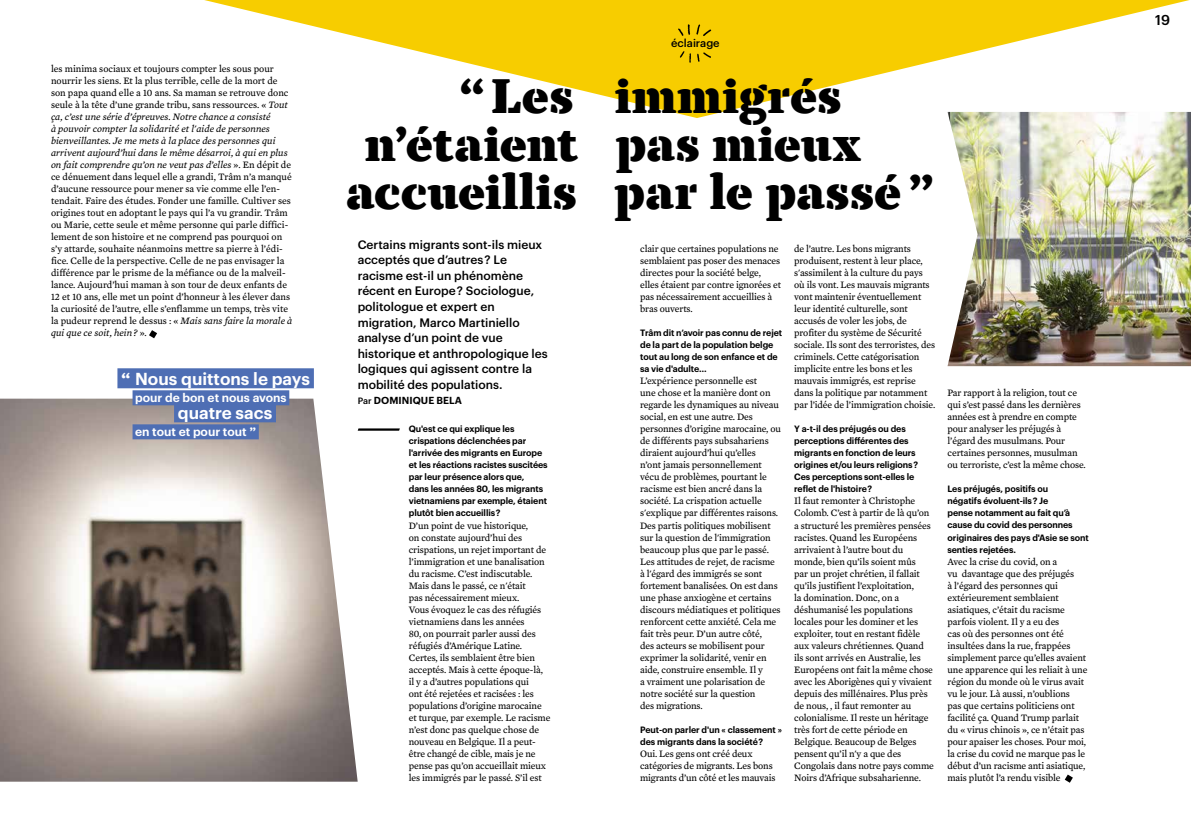
<style>
.page{position:relative;width:1191px;height:820px;background:#fff}
.page>*{position:absolute;margin:0;border:0;box-sizing:border-box;transform-origin:0 0}
.t1{font:900 48px "TT Tricks Stencil";letter-spacing:-.01em;color:#000}
.t2{font:600 17px "Graphik";color:#fff}
.t3{font:500 14px "Graphik";color:#000}
.t4{font:500 12px/15.5px "Graphik";color:#000}
.t5{font:600 12px "Graphik";color:#fff}
.t6{font:500 11px "Graphik";color:#000}
.t7{font:10px/12px "Mercury Text G3";letter-spacing:-.01em;color:#000}
.t8{font:600 10px "Graphik";letter-spacing:.005em;color:#000}
.t9{font:600 9px/12px "Graphik";letter-spacing:-.01em;color:#000}
.s1{font-style:italic}
.s2{font-family:"TT Tricks Stencil";font-weight:900}
.s3{font-weight:500;font-size:9px}
</style>
<div class="page">
<svg style="left:149px;top:330px;width:8px;height:8px"></svg>
<img style="left:0;top:398px;width:358px;height:383px">
<svg style="left:204px;top:0;width:985px;height:118px"></svg>
<svg style="left:1064px;top:774px;width:9px;height:8px"></svg>
<img style="left:947px;top:112px;width:244px;height:254px">
<svg style="left:358px;top:428px;width:42px;height:2px"></svg>
<img style="left:666px;top:20px;width:64px;height:19px">
<img style="left:666px;top:48px;width:64px;height:20px">
<div style="left:117px;top:368px;width:197px;height:20px;background:#4e6eb4"></div>
<div style="left:133px;top:390px;width:156px;height:15px;background:#4e6eb4"></div>
<div style="left:174px;top:402px;width:102px;height:20px;background:#4e6eb4"></div>
<div style="left:133px;top:424px;width:126px;height:15px;background:#4e6eb4"></div>
<p class="t7" style="left:51px;top:63px;width:243px">les minima sociaux et toujours compter les sous pour nourrir les siens. Et la plus terrible, celle de la mort de son papa quand elle a 10 ans. Sa maman se retrouve donc seule à la tête d’une grande tribu, sans ressources. « <span class="s1">Tout ça, c’est une série d’épreuves. Notre chance a consisté<br>à pouvoir compter la solidarité et l'aide de personnes bienveillantes. Je me mets à la place des personnes qui arrivent aujourd’hui dans le même désarroi, à qui en plus on fait comprendre qu’on ne veut pas d’elles</span> ». En dépit de ce dénuement dans lequel elle a grandi, Trâm n’a manqué d’aucune ressource pour mener sa vie comme elle l’en&shy;tendait. Faire des études. Fonder une famille. Cultiver ses origines tout en adoptant le pays qui l’a vu grandir. Trâm ou Marie, cette seule et même personne qui parle diffici&shy;lement de son histoire et ne comprend pas pourquoi on s’y attarde, souhaite néanmoins mettre sa pierre à l’édi&shy;fice. Celle de la perspective. Celle de ne pas envisager la différence par le prisme de la méfiance ou de la malveil&shy;lance. Aujourd’hui maman à son tour de deux enfants de 12 et 10 ans, elle met un point d’honneur à les élever dans la curiosité de l’autre, elle s’enflamme un temps, très vite la pudeur reprend le dessus : « <span class="s1">Mais sans faire la morale à qui que ce soit, hein?</span> ».</p>
<h2 class="t2" style="left:121px;top:365px;width:190px"><span class="s2">“</span> Nous quittons le pays</h2>
<p class="t5" style="left:135px;top:388px;width:153px">pour de bon et nous avons</p>
<h2 class="t2" style="left:178px;top:399px;width:96px">quatre sacs</h2>
<p class="t5" style="left:135px;top:422px;width:122px">en tout et pour tout <span class="s2">”</span></p>
<p class="t6" style="left:671px;top:35px;width:50px">éclairage</p>
<h1 class="t1" style="left:459px;top:67px;width:384px">“Les immigrés</h1>
<h1 class="t1" style="left:365px;top:115px;width:497px">n’étaient pas mieux</h1>
<h1 class="t1" style="left:346px;top:163px;width:590px">accueillis par le passé”</h1>
<p class="t4" style="left:358px;top:236px;width:192px">Certains migrants sont-ils mieux acceptés que d’autres ? Le racisme est-il un phénomène récent en Europe ? Sociologue, politologue et expert en migration, Marco Martiniello analyse d’un point de vue historique et anthropologique les logiques qui agissent contre la mobilité des populations.</p>
<p class="t8" style="left:358px;top:392px;width:106px"><span class="s3">Par</span> DOMINIQUE BELA</p>
<p class="t9" style="left:409px;top:422px;width:140px">Qu'est ce qui explique les crispations déclenchées par l'arrivée des migrants en Europe et les réactions racistes suscitées par leur présence alors que,<br>dans les années 80, les migrants vietnamiens par exemple, étaient plutôt bien accueillis ?</p>
<p class="t7" style="left:409px;top:519px;width:143px">D’un point de vue historique,<br>on constate aujourd’hui des crispations, un rejet important de l’immigration et une banalisation du racisme. C’est indiscutable.<br>Mais dans le passé, ce n'était<br>pas nécessairement mieux.<br>Vous évoquez le cas des réfugiés vietnamiens dans les années<br>80, on pourrait parler aussi des réfugiés d’Amérique Latine.<br>Certes, ils semblaient être bien acceptés. Mais à cette époque-là, il y a d’autres populations qui<br>ont été rejetées et racisées : les populations d’origine marocaine et turque, par exemple. Le racisme n’est donc pas quelque chose de nouveau en Belgique. Il a peut&shy;être changé de cible, mais je ne pense pas qu’on accueillait mieux les immigrés par le passé. S’il est</p>
<p class="t7" style="left:640px;top:243px;width:142px">clair que certaines populations ne semblaient pas poser des menaces directes pour la société belge, elles étaient par contre ignorées et pas nécessairement accueillies à bras ouverts.</p>
<p class="t9" style="left:640px;top:326px;width:143px">Trâm dit n’avoir pas connu de rejet de la part de la population belge tout au long de son enfance et de sa vie d'adulte…</p>
<p class="t7" style="left:640px;top:375px;width:142px">L’expérience personnelle est<br>une chose et la manière dont on regarde les dynamiques au niveau social, en est une autre. Des personnes d’origine marocaine, ou de différents pays subsahariens diraient aujourd’hui qu’elles<br>n’ont jamais personnellement vécu de problèmes, pourtant le racisme est bien ancré dans la société. La crispation actuelle s'explique par différentes raisons.<br>Des partis politiques mobilisent sur la question de l'immigration beaucoup plus que par le passé.<br>Les attitudes de rejet, de racisme à l'égard des immigrés se sont fortement banalisées. On est dans une phase anxiogène et certains discours médiatiques et politiques renforcent cette anxiété. Cela me fait très peur. D’un autre côté,<br>des acteurs se mobilisent pour exprimer la solidarité, venir en aide, construire ensemble. Il y<br>a vraiment une polarisation de notre société sur la question<br>des migrations.</p>
<p class="t9" style="left:640px;top:722px;width:143px">Peut-on parler d'un « classement » des migrants dans la société ?</p>
<p class="t7" style="left:640px;top:747px;width:137px">Oui. Les gens ont créé deux catégories de migrants. Les bons migrants d’un côté et les mauvais</p>
<p class="t7" style="left:794px;top:243px;width:143px">de l’autre. Les bons migrants produisent, restent à leur place, s'assimilent à la culture du pays où ils vont. Les mauvais migrants vont maintenir éventuellement leur identité culturelle, sont accusés de voler les jobs, de profiter du système de Sécurité sociale. Ils sont des terroristes, des criminels. Cette catégorisation implicite entre les bons et les mauvais immigrés, est reprise dans la politique par notamment par l’idée de l’immigration choisie.</p>
<p class="t9" style="left:794px;top:422px;width:125px">Y a-t-il des préjugés ou des perceptions différentes des migrants en fonction de leurs origines et/ou leurs religions ?<br>Ces perceptions sont-elles le reflet de l'histoire ?</p>
<p class="t7" style="left:794px;top:495px;width:141px">Il faut remonter à Christophe<br>Colomb. C’est à partir de là qu’on a structuré les premières pensées racistes. Quand les Européens arrivaient à l’autre bout du monde, bien qu’ils soient mûs<br>par un projet chrétien, il fallait qu’ils justifient l’exploitation,<br>la domination. Donc, on a déshumanisé les populations locales pour les dominer et les exploiter, tout en restant fidèle aux valeurs chrétiennes. Quand ils sont arrivés en Australie, les<br>Européens ont fait la même chose avec les Aborigènes qui y vivaient depuis des millénaires. Plus près de nous, , il faut remonter au colonialisme. Il reste un héritage très fort de cette période en<br>Belgique. Beaucoup de Belges pensent qu’il n'y a que des<br>Congolais dans notre pays comme<br>Noirs d’Afrique subsaharienne.</p>
<p class="t7" style="left:947px;top:387px;width:140px">Par rapport à la religion, tout ce qui s’est passé dans les dernières années est à prendre en compte pour analyser les préjugés à l’égard des musulmans. Pour certaines personnes, musulman ou terroriste, c’est la même chose.</p>
<p class="t9" style="left:947px;top:482px;width:143px">Les préjugés, positifs ou<br>négatifs évoluent-ils ? Je<br>pense notamment au fait qu’à cause du covid des personnes originaires des pays d'Asie se sont senties rejetées.</p>
<p class="t7" style="left:947px;top:555px;width:141px">Avec la crise du covid, on a<br>vu davantage que des préjugés<br>à l’égard des personnes qui extérieurement semblaient asiatiques, c’était du racisme parfois violent. Il y a eu des<br>cas où des personnes ont été insultées dans la rue, frappées simplement parce qu’elles avaient une apparence qui les reliait à une région du monde où le virus avait vu le jour. Là aussi, n’oublions<br>pas que certains politiciens ont facilité ça. Quand Trump parlait du « virus chinois », ce n’était pas pour apaiser les choses. Pour moi, la crise du covid ne marque pas le début d’un racisme anti asiatique, mais plutôt l’a rendu visible</p>
<h3 class="t3" style="left:1155px;top:9px;width:16px">19</h3>
</div>
